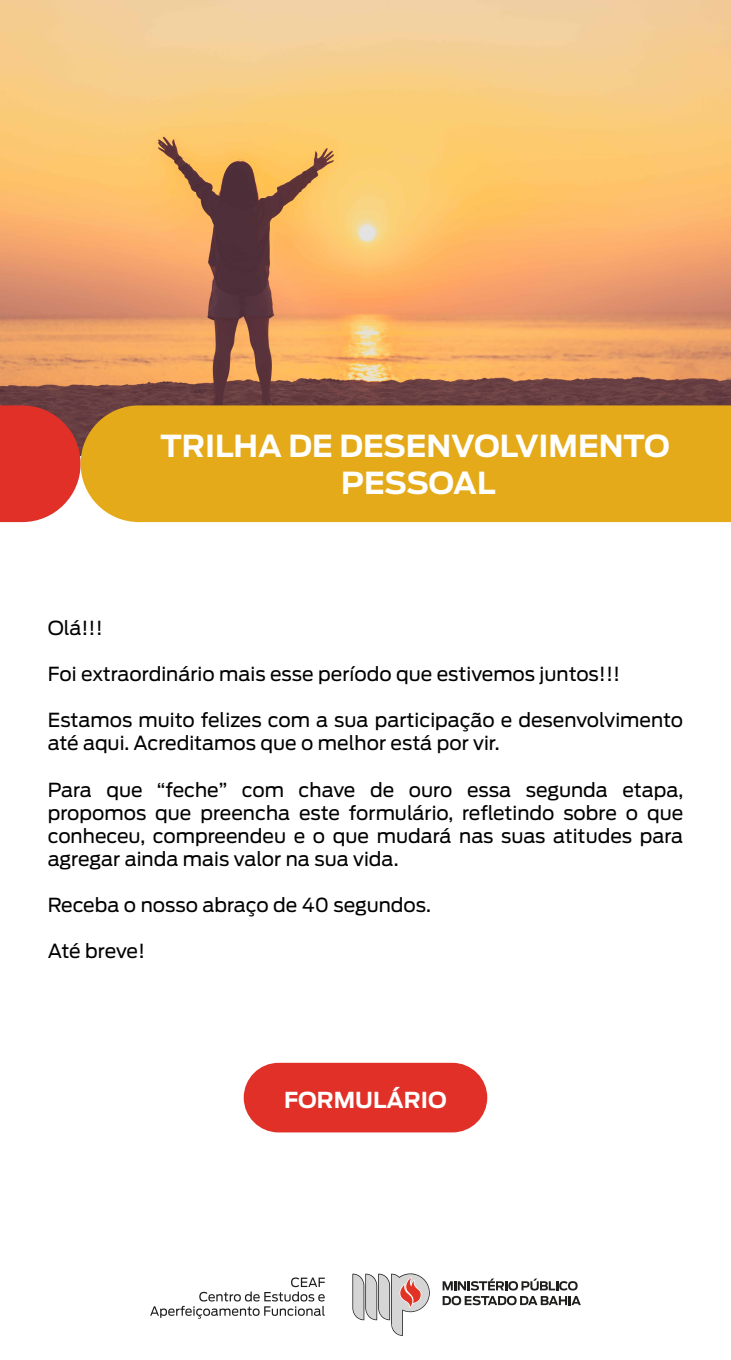
<style>
.page{position:relative;width:731px;height:1360px;background:#fff}
.page>*{position:absolute;margin:0;border:0;box-sizing:border-box;transform-origin:0 0}
.t1{font:700 30.1px/37.6px "Antenna";color:#fff;text-align:center}
.t2{font:700 21.88px "Antenna";color:#fff}
.t3{font:19.25px/23.1px "Antenna";color:#000}
.t4{font:19.25px "Antenna";letter-spacing:-.02em;color:#000}
</style>
<div class="page">
<div style="left:244px;top:1063px;width:243px;height:69px;background:#e03027;border-radius:35px"></div>
<svg style="left:150px;top:1277px;width:175px;height:42px"></svg>
<svg style="left:352px;top:1273px;width:78px;height:63px"></svg>
<svg style="left:442px;top:1278px;width:135px;height:12px"></svg>
<svg style="left:442px;top:1296px;width:139px;height:9px"></svg>
<img style="left:0;top:0;width:731px;height:405px">
<svg style="left:0;top:405px;width:81px;height:117px;background:#d8413a"></svg>
<div style="left:81px;top:405px;width:650px;height:117px;background:#e5aa1a"></div>
<h1 class="t1" style="left:160px;top:427px;width:511px">TRILHA DE DESENVOLVIMENTO<br>PESSOAL</h1>
<p class="t3" style="left:48px;top:616px;width:57px">Olá!!!</p>
<p class="t3" style="left:48px;top:662px;width:574px">Foi extraordinário mais esse período que estivemos juntos!!!</p>
<p class="t3" style="left:48px;top:709px;width:637px">Estamos muito felizes com a sua participação e desenvolvimento até aqui. Acreditamos que o melhor está por vir.</p>
<p class="t3" style="left:48px;top:778px;width:637px;text-align:justify">Para que “feche” com chave de ouro essa segunda etapa, propomos que preencha este formulário, refletindo sobre o que conheceu, compreendeu e o que mudará nas suas atitudes para agregar ainda mais valor na sua vida.</p>
<p class="t3" style="left:48px;top:893px;width:385px">Receba o nosso abraço de 40 segundos.</p>
<p class="t4" style="left:48px;top:940px;width:99px">Até breve!</p>
<p class="t2" style="left:284px;top:1087px;width:164px">FORMULÁRIO</p>
</div>
